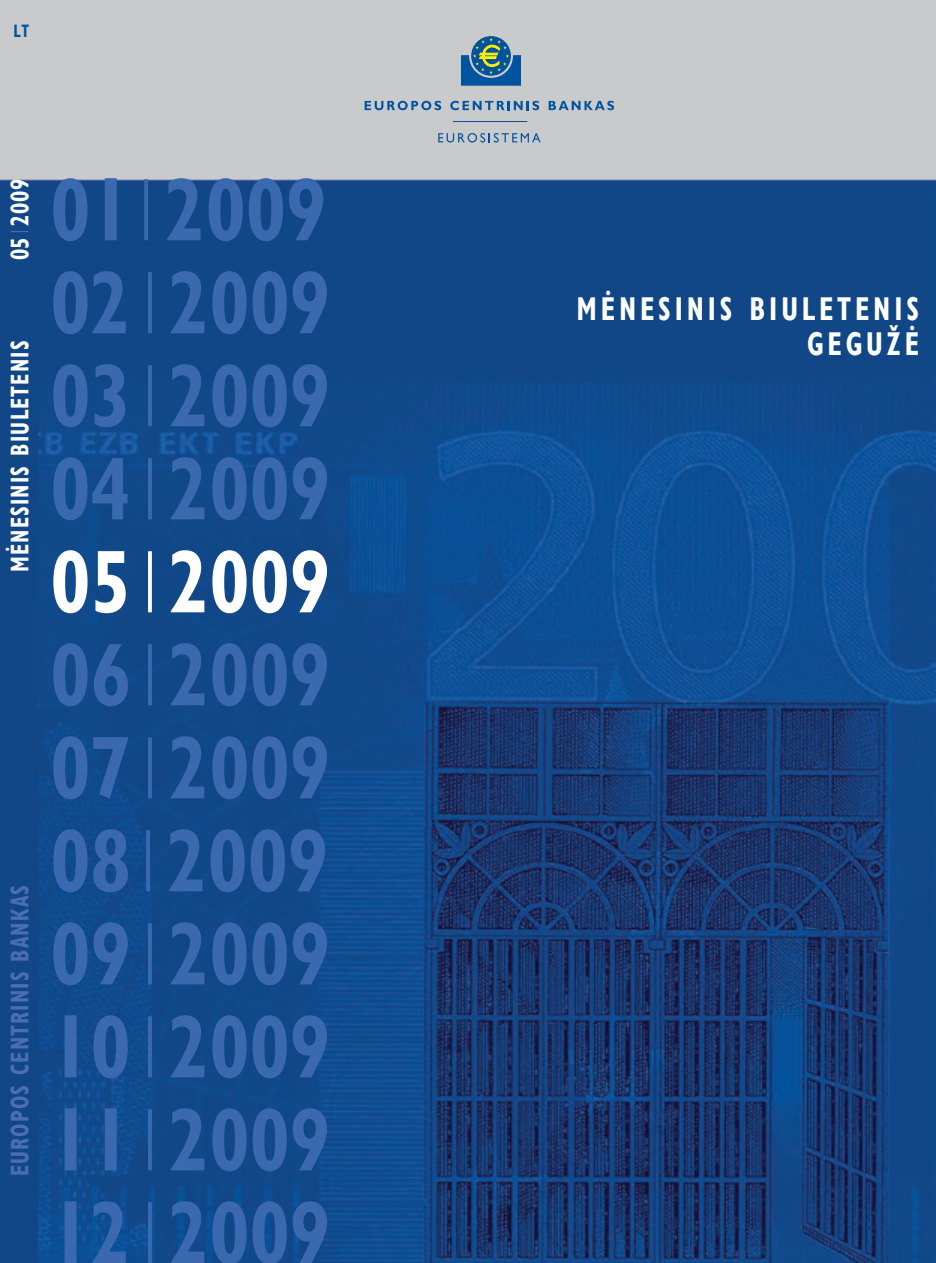
<style>
.page{position:relative;width:936px;height:1263px;background:#fff}
.page>*{position:absolute;margin:0;border:0;box-sizing:border-box;transform-origin:0 0}
.t1{font:700 89.55px/93px "Gill Sans Condensed";letter-spacing:.005em;color:#3b69af;text-align:justify;scale:.85 1}
.t2{font:700 33px/35.1px "Gill Sans Condensed";letter-spacing:.135em;color:#fff;text-align:right;scale:.85 1}
.t3{font:700 25.5px "Gill Sans Condensed";letter-spacing:.055em;color:#fff;scale:.85 1}
.t4{font:700 25.5px "Gill Sans Condensed";letter-spacing:.055em;color:#4a6eb2;scale:.85 1}
.t5{font:700 18px "Gill Sans Condensed";color:#0153a0;scale:.85 1}
.s1{font-family:"Gill Sans";font-weight:300;color:#4a6eb2}
.s2{font-family:"Gill Sans";font-weight:300}
.s3{color:#fff}
.s4{font-family:"Gill Sans";font-weight:300;color:#fff}
</style>
<div class="page">
<img style="left:0;top:179px;width:935px;height:1084px">
<div style="left:0;top:0;width:935px;height:179px;background:#c9cacc"></div>
<svg style="left:471px;top:36px;width:40px;height:40px"></svg>
<svg style="left:461px;top:38px;width:60px;height:48px"></svg>
<svg style="left:364px;top:101px;width:77px;height:9px"></svg>
<svg style="left:450px;top:101px;width:89px;height:9px"></svg>
<svg style="left:548px;top:101px;width:66px;height:9px"></svg>
<svg style="left:438px;top:133px;width:102px;height:9px"></svg>
<hr style="left:453px;top:121px;width:74px;height:1px;background:#0153a0">
<p class="t5" style="left:14px;top:20px;width:20px">LT</p>
<p class="t3" style="left:4px;top:260px;width:97px;rotate:-90deg">05<span class="s1">1</span>2009</p>
<p class="t3" style="left:4px;top:572px;width:274px;rotate:-90deg">MĖNESINIS BIULETENIS</p>
<p class="t4" style="left:4px;top:1176px;width:344px;rotate:-90deg">EUROPOS CENTRINIS BANKAS</p>
<p class="t1" style="left:51px;top:163px;width:330px">01<span class="s2">1</span>2009<br>02<span class="s2">1</span>2009<br>03<span class="s2">1</span>2009<br>04<span class="s2">1</span>2009<br><span class="s3">05</span><span class="s4">1</span><span class="s3">2009<br></span>06<span class="s2">1</span>2009<br>07<span class="s2">1</span>2009<br>08<span class="s2">1</span>2009<br>09<span class="s2">1</span>2009<br>10<span class="s2">1</span>2009<br>11<span class="s2">1</span>2009<br>12<span class="s2">1</span>2009</p>
<p class="t2" style="left:576px;top:291px;width:404px">MĖNESINIS BIULETENIS<br>GEGUŽĖ</p>
</div>
